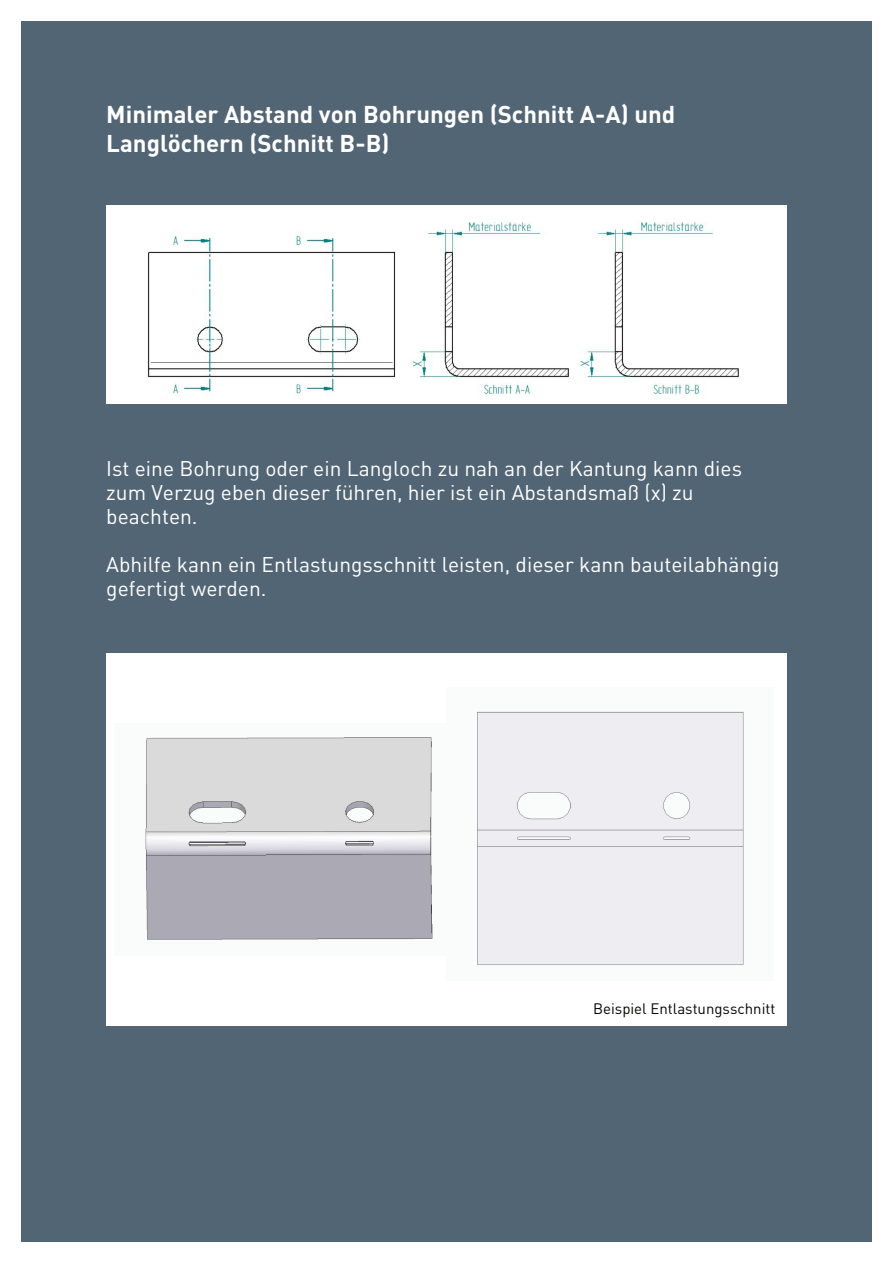
<style>
.page{position:relative;width:893px;height:1263px;background:#fff}
.page>*{position:absolute;margin:0;border:0;box-sizing:border-box;transform-origin:0 0}
.t1{font:700 24px/28.8px "DIN";color:#fff}
.t2{font:21px/24px "DIN";color:#fff}
.t3{font:15px "DIN";color:#050504}
</style>
<div class="page">
<div style="left:21px;top:21px;width:851px;height:1221px;background:#526574"></div>
<img style="left:106px;top:205px;width:681px;height:198px">
<div style="left:106px;top:653px;width:681px;height:372px;background:#fff"></div>
<img style="left:145px;top:737px;width:288px;height:203px">
<div style="left:477px;top:711px;width:267px;height:254px;background:#eeedf2"></div>
<p class="t1" style="left:106px;top:102px;width:571px">Minimaler Abstand von Bohrungen (Schnitt A-A) und<br>Langlöchern (Schnitt B-B)</p>
<p class="t2" style="left:106px;top:458px;width:637px">Ist eine Bohrung oder ein Langloch zu nah an der Kantung kann dies zum Verzug eben dieser führen, hier ist ein Abstandsmaß (x) zu beachten.</p>
<p class="t2" style="left:106px;top:554px;width:675px">Abhilfe kann ein Entlastungsschnitt leisten, dieser kann bauteilabhängig gefertigt werden.</p>
<p class="t3" style="left:593px;top:1002px;width:184px">Beispiel Entlastungsschnitt</p>
</div>
